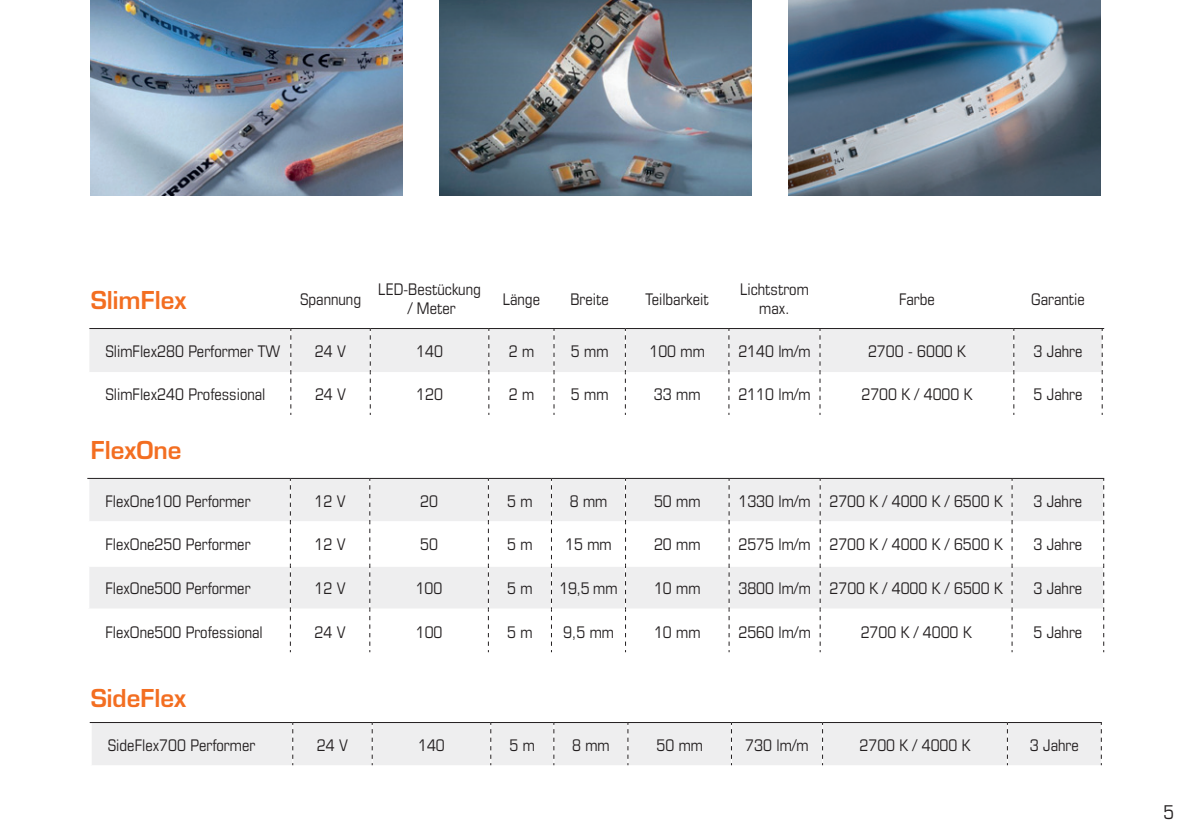
<style>
.page{position:relative;width:1191px;height:840px;background:#fff}
.page>*{position:absolute;margin:0;border:0;box-sizing:border-box;transform-origin:0 0}
.t1{font:600 24px "Eurostile";color:#f36e21}
.t2{font:condensed 19px "Eurostile";color:#231f20}
.t3{font:condensed 16px/19.2px "Eurostile";color:#231f20;text-align:center}
.t4{font:condensed 16px "Eurostile";color:#231f20}
.s1{font-style:inherit}
</style>
<div class="page">
<div style="left:89px;top:329px;width:1012px;height:43px;background:#eeeeef"></div>
<svg style="left:291px;top:372px;width:724px;height:42px"></svg>
<svg style="left:1013px;top:329px;width:1px;height:85px"></svg>
<svg style="left:1101px;top:329px;width:1px;height:85px"></svg>
<svg style="left:488px;top:329px;width:1px;height:85px"></svg>
<svg style="left:553px;top:329px;width:1px;height:85px"></svg>
<svg style="left:625px;top:329px;width:1px;height:85px"></svg>
<svg style="left:728px;top:329px;width:1px;height:85px"></svg>
<svg style="left:819px;top:329px;width:1px;height:85px"></svg>
<svg style="left:290px;top:329px;width:1px;height:85px"></svg>
<svg style="left:370px;top:329px;width:1px;height:85px"></svg>
<hr style="left:89px;top:328px;width:202px;height:1px;background:#231f20">
<hr style="left:291px;top:328px;width:79px;height:1px;background:#231f20">
<hr style="left:370px;top:328px;width:119px;height:1px;background:#231f20">
<hr style="left:489px;top:328px;width:65px;height:1px;background:#231f20">
<hr style="left:554px;top:328px;width:71px;height:1px;background:#231f20">
<hr style="left:625px;top:328px;width:104px;height:1px;background:#231f20">
<hr style="left:729px;top:328px;width:91px;height:1px;background:#231f20">
<hr style="left:820px;top:328px;width:193px;height:1px;background:#231f20">
<hr style="left:1013px;top:328px;width:91px;height:1px;background:#231f20">
<div style="left:89px;top:479px;width:1014px;height:42px;background:#eeeeef"></div>
<svg style="left:89px;top:523px;width:1014px;height:129px"></svg>
<hr style="left:87px;top:564px;width:203px;height:2px;background:#fff">
<hr style="left:291px;top:564px;width:78px;height:2px;background:#fff">
<hr style="left:370px;top:564px;width:118px;height:2px;background:#fff">
<hr style="left:489px;top:564px;width:62px;height:2px;background:#fff">
<hr style="left:552px;top:564px;width:73px;height:2px;background:#fff">
<hr style="left:626px;top:564px;width:102px;height:2px;background:#fff">
<hr style="left:729px;top:564px;width:90px;height:2px;background:#fff">
<hr style="left:820px;top:564px;width:191px;height:2px;background:#fff">
<hr style="left:1012px;top:564px;width:91px;height:2px;background:#fff">
<hr style="left:87px;top:608px;width:203px;height:2px;background:#fff">
<hr style="left:291px;top:608px;width:78px;height:2px;background:#fff">
<hr style="left:370px;top:608px;width:118px;height:2px;background:#fff">
<hr style="left:489px;top:608px;width:62px;height:2px;background:#fff">
<hr style="left:552px;top:608px;width:73px;height:2px;background:#fff">
<hr style="left:626px;top:608px;width:102px;height:2px;background:#fff">
<hr style="left:729px;top:608px;width:90px;height:2px;background:#fff">
<hr style="left:820px;top:608px;width:191px;height:2px;background:#fff">
<hr style="left:1012px;top:608px;width:91px;height:2px;background:#fff">
<svg style="left:1011px;top:479px;width:1px;height:173px"></svg>
<svg style="left:1103px;top:479px;width:1px;height:173px"></svg>
<svg style="left:488px;top:479px;width:1px;height:173px"></svg>
<svg style="left:551px;top:479px;width:1px;height:173px"></svg>
<svg style="left:625px;top:479px;width:1px;height:173px"></svg>
<svg style="left:728px;top:479px;width:1px;height:173px"></svg>
<svg style="left:819px;top:479px;width:1px;height:173px"></svg>
<svg style="left:290px;top:479px;width:1px;height:173px"></svg>
<svg style="left:369px;top:479px;width:1px;height:173px"></svg>
<hr style="left:87px;top:478px;width:203px;height:1px;background:#231f20">
<hr style="left:290px;top:478px;width:80px;height:1px;background:#231f20">
<hr style="left:370px;top:478px;width:118px;height:1px;background:#231f20">
<hr style="left:488px;top:478px;width:63px;height:1px;background:#231f20">
<hr style="left:551px;top:478px;width:74px;height:1px;background:#231f20">
<hr style="left:625px;top:478px;width:104px;height:1px;background:#231f20">
<hr style="left:729px;top:478px;width:91px;height:1px;background:#231f20">
<hr style="left:820px;top:478px;width:192px;height:1px;background:#231f20">
<hr style="left:1012px;top:478px;width:92px;height:1px;background:#231f20">
<div style="left:92px;top:722px;width:1008px;height:42px;background:#eeeeef"></div>
<svg style="left:1007px;top:722px;width:1px;height:42px"></svg>
<svg style="left:1100px;top:722px;width:1px;height:42px"></svg>
<svg style="left:490px;top:722px;width:1px;height:42px"></svg>
<svg style="left:553px;top:722px;width:1px;height:42px"></svg>
<svg style="left:627px;top:722px;width:1px;height:42px"></svg>
<svg style="left:731px;top:722px;width:1px;height:42px"></svg>
<svg style="left:822px;top:722px;width:1px;height:42px"></svg>
<svg style="left:292px;top:722px;width:1px;height:42px"></svg>
<svg style="left:372px;top:722px;width:1px;height:42px"></svg>
<hr style="left:90px;top:721px;width:203px;height:1px;background:#231f20">
<hr style="left:293px;top:721px;width:79px;height:1px;background:#231f20">
<hr style="left:372px;top:721px;width:119px;height:1px;background:#231f20">
<hr style="left:491px;top:721px;width:63px;height:1px;background:#231f20">
<hr style="left:554px;top:721px;width:74px;height:1px;background:#231f20">
<hr style="left:628px;top:721px;width:103px;height:1px;background:#231f20">
<hr style="left:731px;top:721px;width:91px;height:1px;background:#231f20">
<hr style="left:822px;top:721px;width:185px;height:1px;background:#231f20">
<hr style="left:1007px;top:721px;width:94px;height:1px;background:#231f20">
<img style="left:91px;top:0;width:312px;height:196px">
<img style="left:788px;top:0;width:312px;height:196px">
<img style="left:439px;top:0;width:312px;height:196px">
<h1 class="t1" style="left:91px;top:284px;width:97px">SlimFlex</h1>
<p class="t3" style="left:300px;top:289px;width:63px">Spannung</p>
<p class="t3" style="left:378px;top:279px;width:104px">LED-Bestückung / Meter</p>
<p class="t3" style="left:503px;top:289px;width:39px">Länge</p>
<p class="t3" style="left:570px;top:289px;width:40px">Breite</p>
<p class="t3" style="left:645px;top:289px;width:65px">Teilbarkeit</p>
<p class="t3" style="left:740px;top:279px;width:70px">Lichtstrom max.</p>
<p class="t3" style="left:899px;top:289px;width:37px">Farbe</p>
<p class="t3" style="left:1031px;top:289px;width:55px">Garantie</p>
<p class="t3" style="left:105px;top:341px;width:176px">SlimFlex280 Performer TW</p>
<p class="t4" style="left:315px;top:341px;width:33px">24 V</p>
<p class="t4" style="left:416px;top:341px;width:28px">140</p>
<p class="t3" style="left:509px;top:341px;width:27px">2 m</p>
<p class="t3" style="left:571px;top:341px;width:39px">5 mm</p>
<p class="t3" style="left:649px;top:341px;width:57px">100 mm</p>
<p class="t4" style="left:738px;top:341px;width:74px">2140 <span class="s1">lm/m</span></p>
<p class="t4" style="left:868px;top:341px;width:99px">2700 - 6000 K</p>
<p class="t3" style="left:1033px;top:341px;width:50px">3 Jahre</p>
<p class="t3" style="left:105px;top:384px;width:162px">SlimFlex240 Professional</p>
<p class="t4" style="left:315px;top:385px;width:33px">24 V</p>
<p class="t3" style="left:416px;top:384px;width:28px">120</p>
<p class="t3" style="left:509px;top:384px;width:27px">2 m</p>
<p class="t3" style="left:571px;top:384px;width:39px">5 mm</p>
<p class="t3" style="left:654px;top:384px;width:48px">33 mm</p>
<p class="t4" style="left:738px;top:385px;width:74px">2110 <span class="s1">lm/m</span></p>
<p class="t4" style="left:861px;top:385px;width:112px">2700 K / 4000 K</p>
<p class="t3" style="left:1033px;top:384px;width:50px">5 Jahre</p>
<h1 class="t1" style="left:91px;top:435px;width:92px">FlexOne</h1>
<p class="t3" style="left:105px;top:490px;width:147px">FlexOne100 Performer</p>
<p class="t4" style="left:314px;top:491px;width:33px">12 V</p>
<p class="t4" style="left:420px;top:491px;width:19px">20</p>
<p class="t3" style="left:507px;top:490px;width:27px">5 m</p>
<p class="t3" style="left:569px;top:490px;width:39px">8 mm</p>
<p class="t3" style="left:654px;top:490px;width:48px">50 mm</p>
<p class="t4" style="left:738px;top:491px;width:266px"><span class="s1">1330 lm/m</span> 2700 K / 4000 K / 6500 K</p>
<p class="t3" style="left:1033px;top:490px;width:50px">3 Jahre</p>
<p class="t3" style="left:105px;top:534px;width:147px">FlexOne250 Performer</p>
<p class="t4" style="left:314px;top:534px;width:33px">12 V</p>
<p class="t4" style="left:420px;top:534px;width:19px">50</p>
<p class="t3" style="left:507px;top:534px;width:27px">5 m</p>
<p class="t3" style="left:565px;top:534px;width:48px">15 mm</p>
<p class="t3" style="left:654px;top:534px;width:48px">20 mm</p>
<p class="t4" style="left:738px;top:534px;width:266px"><span class="s1">2575 lm/m</span> 2700 K / 4000 K / 6500 K</p>
<p class="t3" style="left:1033px;top:534px;width:50px">3 Jahre</p>
<p class="t3" style="left:105px;top:578px;width:147px">FlexOne500 Performer</p>
<p class="t4" style="left:314px;top:578px;width:33px">12 V</p>
<p class="t4" style="left:416px;top:578px;width:28px">100</p>
<p class="t3" style="left:507px;top:578px;width:27px">5 m</p>
<p class="t3" style="left:559px;top:578px;width:60px">19,5 mm</p>
<p class="t3" style="left:654px;top:578px;width:48px">10 mm</p>
<p class="t4" style="left:738px;top:578px;width:266px"><span class="s1">3800 lm/m</span> 2700 K / 4000 K / 6500 K</p>
<p class="t3" style="left:1033px;top:578px;width:50px">3 Jahre</p>
<p class="t3" style="left:105px;top:621px;width:159px">FlexOne500 Professional</p>
<p class="t4" style="left:314px;top:622px;width:33px">24 V</p>
<p class="t4" style="left:416px;top:622px;width:28px">100</p>
<p class="t3" style="left:507px;top:621px;width:27px">5 m</p>
<p class="t3" style="left:563px;top:621px;width:52px">9,5 mm</p>
<p class="t3" style="left:654px;top:621px;width:48px">10 mm</p>
<p class="t4" style="left:738px;top:622px;width:74px">2560 <span class="s1">lm/m</span></p>
<p class="t4" style="left:860px;top:622px;width:112px">2700 K / 4000 K</p>
<p class="t3" style="left:1033px;top:621px;width:50px">5 Jahre</p>
<h1 class="t1" style="left:91px;top:682px;width:97px">SideFlex</h1>
<p class="t3" style="left:108px;top:734px;width:149px">SideFlex700 Performer</p>
<p class="t4" style="left:317px;top:735px;width:33px">24 V</p>
<p class="t4" style="left:418px;top:735px;width:28px">140</p>
<p class="t3" style="left:509px;top:734px;width:27px">5 m</p>
<p class="t3" style="left:572px;top:734px;width:39px">8 mm</p>
<p class="t3" style="left:656px;top:734px;width:48px">50 mm</p>
<p class="t3" style="left:745px;top:734px;width:65px">730 lm/m</p>
<p class="t4" style="left:859px;top:735px;width:112px">2700 K / 4000 K</p>
<p class="t3" style="left:1030px;top:734px;width:50px">3 Jahre</p>
<p class="t2" style="left:1163px;top:800px;width:12px">5</p>
</div>
